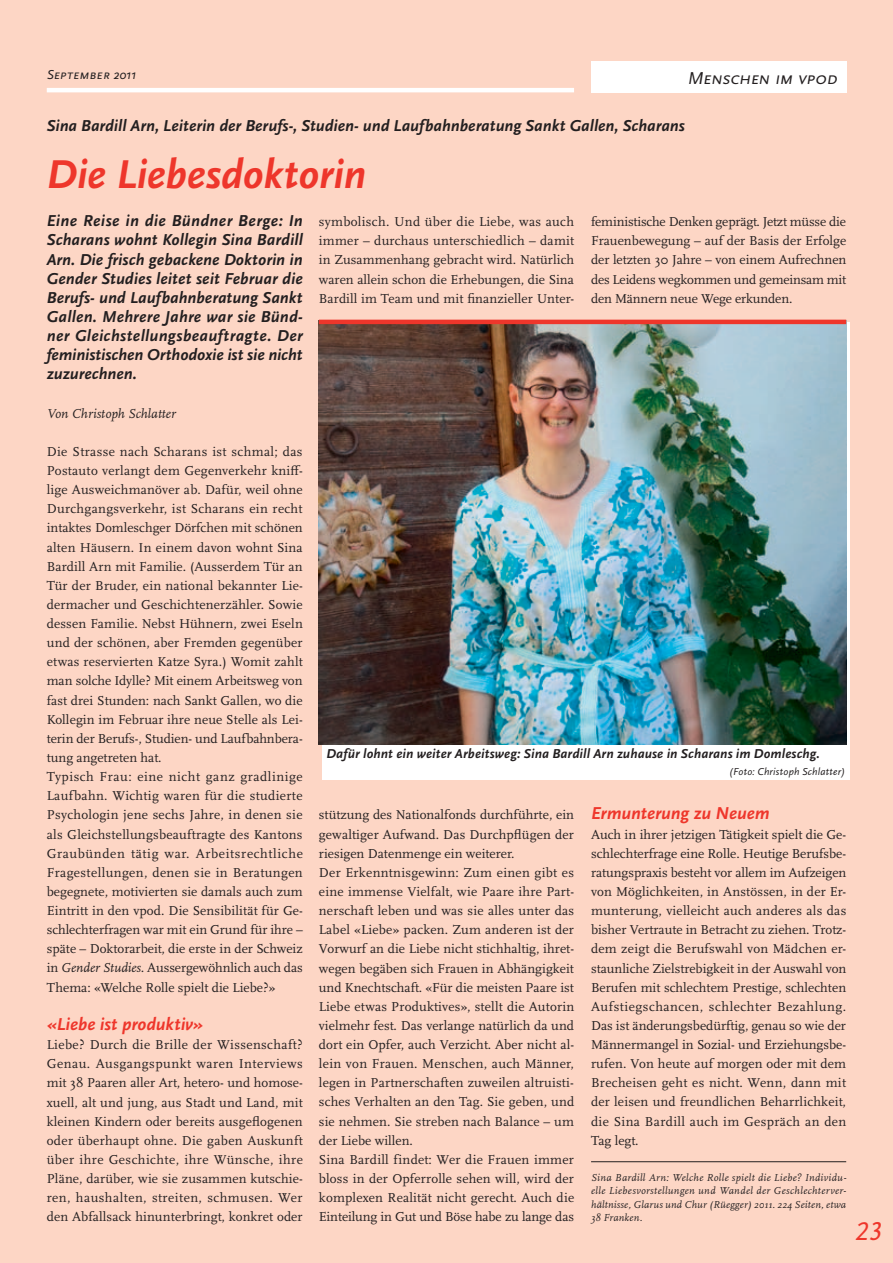
<style>
.page{position:relative;width:893px;height:1263px;background:#fdd6c5}
.page>*{position:absolute;margin:0;border:0;box-sizing:border-box;transform-origin:0 0}
.t1{font:italic 700 42px "Scala Sans Pro";letter-spacing:-.005em;color:#ee362b}
.t2{font:italic 27px "Scala Sans Pro";color:#ee362b}
.t3{font:italic 700 18px "Scala Sans Pro";color:#ee362b}
.t4{font:italic 18px "Scala Sans Pro";letter-spacing:-.03em;color:#231f20}
.t5{font:italic 700 16.5px/19.2px "Scala Sans Pro";color:#231f20;text-align:justify}
.t6{font:13.5px/19.2px "Scala Pro";letter-spacing:.01em;color:#231f20;text-align:justify}
.t7{font:italic 700 13.5px "Scala Sans Pro";letter-spacing:.01em;color:#231f20}
.t8{font:italic 13.5px "Scala Pro";color:#231f20}
.t9{font:italic 13.5px "Scala Sans Pro";color:#231f20}
.t10{font:italic 10.5px/13.5px "Scala Pro";letter-spacing:.02em;color:#231f20;text-align:justify}
.t11{font:italic 10.5px "Scala Sans Pro";letter-spacing:.02em;color:#231f20}
.s1{font-style:italic}
</style>
<div class="page">
<div style="left:591px;top:62px;width:255px;height:31px;background:#fff"></div>
<hr style="left:47px;top:88px;width:527px;height:4px;background:#fff">
<hr style="left:591px;top:1161px;width:255px;height:1px;background:#231f20">
<div style="left:322px;top:322px;width:527px;height:457px;background:#fff"></div>
<img style="left:319px;top:324px;width:527px;height:420px">
<hr style="left:319px;top:320px;width:527px;height:4px;background:#ee362b">
<p class="t9" style="left:47px;top:67px;width:91px">September 2011</p>
<h3 class="t4" style="left:688px;top:68px;width:151px">Menschen im vpod</h3>
<p class="t5" style="left:47px;top:116px;width:640px">Sina Bardill Arn, Leiterin der Berufs-, Studien- und Laufbahnberatung Sankt Gallen, Scharans</p>
<h1 class="t1" style="left:47px;top:150px;width:321px">Die Liebesdoktorin</h1>
<p class="t6" style="left:591px;top:212px;width:257px">feministische Denken geprägt. Jetzt müsse die Frauenbewegung – auf der Basis der Erfolge der letzten 30 Jahre – von einem Aufrechnen des Leidens wegkommen und gemeinsam mit den Männern neue Wege erkunden.</p>
<p class="t5" style="left:47px;top:211px;width:257px">Eine Reise in die Bündner Berge: In Scharans wohnt Kollegin Sina Bardill Arn. Die frisch gebackene Doktorin in Gender Studies leitet seit Februar die Berufs- und Laufbahnberatung Sankt Gallen. Mehrere Jahre war sie Bünd&shy;ner Gleichstellungsbeauftragte. Der feministischen Orthodoxie ist sie nicht zuzurechnen.</p>
<p class="t8" style="left:47px;top:405px;width:131px">Von Christoph Schlatter</p>
<p class="t6" style="left:47px;top:442px;width:258px;text-align:left">Die Strasse nach Scharans ist schmal; das Postauto verlangt dem Gegenverkehr kniff&shy;lige Ausweichmanöver ab. Dafür, weil ohne Durchgangsverkehr, ist Scharans ein recht intaktes Domleschger Dörfchen mit schönen alten Häusern. In einem davon wohnt Sina Bardill Arn mit Familie. (Ausserdem Tür an Tür der Bruder, ein national bekannter Lie&shy;dermacher und Geschichtenerzähler. Sowie dessen Familie. Nebst Hühnern, zwei Eseln und der schönen, aber Fremden gegenüber etwas reservierten Katze Syra.) Womit zahlt man solche Idylle? Mit einem Arbeitsweg von fast drei Stunden: nach Sankt Gallen, wo die Kollegin im Februar ihre neue Stelle als Lei&shy;terin der Berufs-, Studien- und Laufbahnbera&shy;tung angetreten hat.<br>Typisch Frau: eine nicht ganz gradlinige Laufbahn. Wichtig waren für die studierte Psychologin jene sechs Jahre, in denen sie als Gleichstellungsbeauftragte des Kantons Graubünden tätig war. Arbeitsrechtliche Fragestellungen, denen sie in Beratungen begegnete, motivierten sie damals auch zum Eintritt in den vpod. Die Sensibilität für Ge&shy;schlechterfragen war mit ein Grund für ihre – späte – Doktorarbeit, die erste in der Schweiz in <span class="s1">Gender Studies.</span> Aussergewöhnlich auch das Thema: «Welche Rolle spielt die Liebe?»</p>
<h3 class="t3" style="left:47px;top:1014px;width:158px">«Liebe ist produktiv»</h3>
<p class="t6" style="left:47px;top:1035px;width:258px">Liebe? Durch die Brille der Wissenschaft?<br>Genau. Ausgangspunkt waren Interviews mit 38 Paaren aller Art, hetero- und homose&shy;xuell, alt und jung, aus Stadt und Land, mit kleinen Kindern oder bereits ausgeflogenen oder überhaupt ohne. Die gaben Auskunft über ihre Geschichte, ihre Wünsche, ihre Pläne, darüber, wie sie zusammen kutschie&shy;ren, haushalten, streiten, schmusen. Wer den Abfallsack hinunterbringt, konkret oder</p>
<p class="t6" style="left:319px;top:212px;width:257px">symbolisch. Und über die Liebe, was auch immer – durchaus unterschiedlich – damit in Zusammenhang gebracht wird. Natürlich waren allein schon die Erhebungen, die Sina Bardill im Team und mit finanzieller Unter-</p>
<p class="t7" style="left:326px;top:746px;width:495px">Dafür lohnt ein weiter Arbeitsweg: Sina Bardill Arn zuhause in Scharans im Domleschg.</p>
<p class="t11" style="left:729px;top:765px;width:117px">(Foto: Christoph Schlatter)</p>
<h3 class="t3" style="left:591px;top:803px;width:180px">Ermunterung zu Neuem</h3>
<p class="t6" style="left:591px;top:825px;width:257px">Auch in ihrer jetzigen Tätigkeit spielt die Ge&shy;schlechterfrage eine Rolle. Heutige Berufsbe&shy;ratungspraxis besteht vor allem im Aufzeigen von Möglichkeiten, in Anstössen, in der Er&shy;munterung, vielleicht auch anderes als das bisher Vertraute in Betracht zu ziehen. Trotz&shy;dem zeigt die Berufswahl von Mädchen er&shy;staunliche Zielstrebigkeit in der Auswahl von Berufen mit schlechtem Prestige, schlechten Aufstiegschancen, schlechter Bezahlung.<br>Das ist änderungsbedürftig, genau so wie der Männermangel in Sozial- und Erziehungsbe&shy;rufen. Von heute auf morgen oder mit dem Brecheisen geht es nicht. Wenn, dann mit der leisen und freundlichen Beharrlichkeit, die Sina Bardill auch im Gespräch an den Tag legt.</p>
<p class="t10" style="left:591px;top:1170px;width:257px">Sina Bardill Arn: Welche Rolle spielt die Liebe? Individu&shy;elle Liebesvorstellungen und Wandel der Geschlechterver&shy;hältnisse, Glarus und Chur (Rüegger) 2011. 224 Seiten, etwa 38 Franken.</p>
<p class="t6" style="left:319px;top:805px;width:257px;text-align:left">stützung des Nationalfonds durchführte, ein gewaltiger Aufwand. Das Durchpflügen der riesigen Datenmenge ein weiterer.<br>Der Erkenntnisgewinn: Zum einen gibt es eine immense Vielfalt, wie Paare ihre Part&shy;nerschaft leben und was sie alles unter das Label «Liebe» packen. Zum anderen ist der Vorwurf an die Liebe nicht stichhaltig, ihret&shy;wegen begäben sich Frauen in Abhängigkeit und Knechtschaft. «Für die meisten Paare ist Liebe etwas Produktives», stellt die Autorin vielmehr fest. Das verlange natürlich da und dort ein Opfer, auch Verzicht. Aber nicht al&shy;lein von Frauen. Menschen, auch Männer, legen in Partnerschaften zuweilen altruisti&shy;sches Verhalten an den Tag. Sie geben, und sie nehmen. Sie streben nach Balance – um der Liebe willen.<br>Sina Bardill findet: Wer die Frauen immer bloss in der Opferrolle sehen will, wird der komplexen Realität nicht gerecht. Auch die Einteilung in Gut und Böse habe zu lange das</p>
<h2 class="t2" style="left:855px;top:1216px;width:28px">23</h2>
</div>
